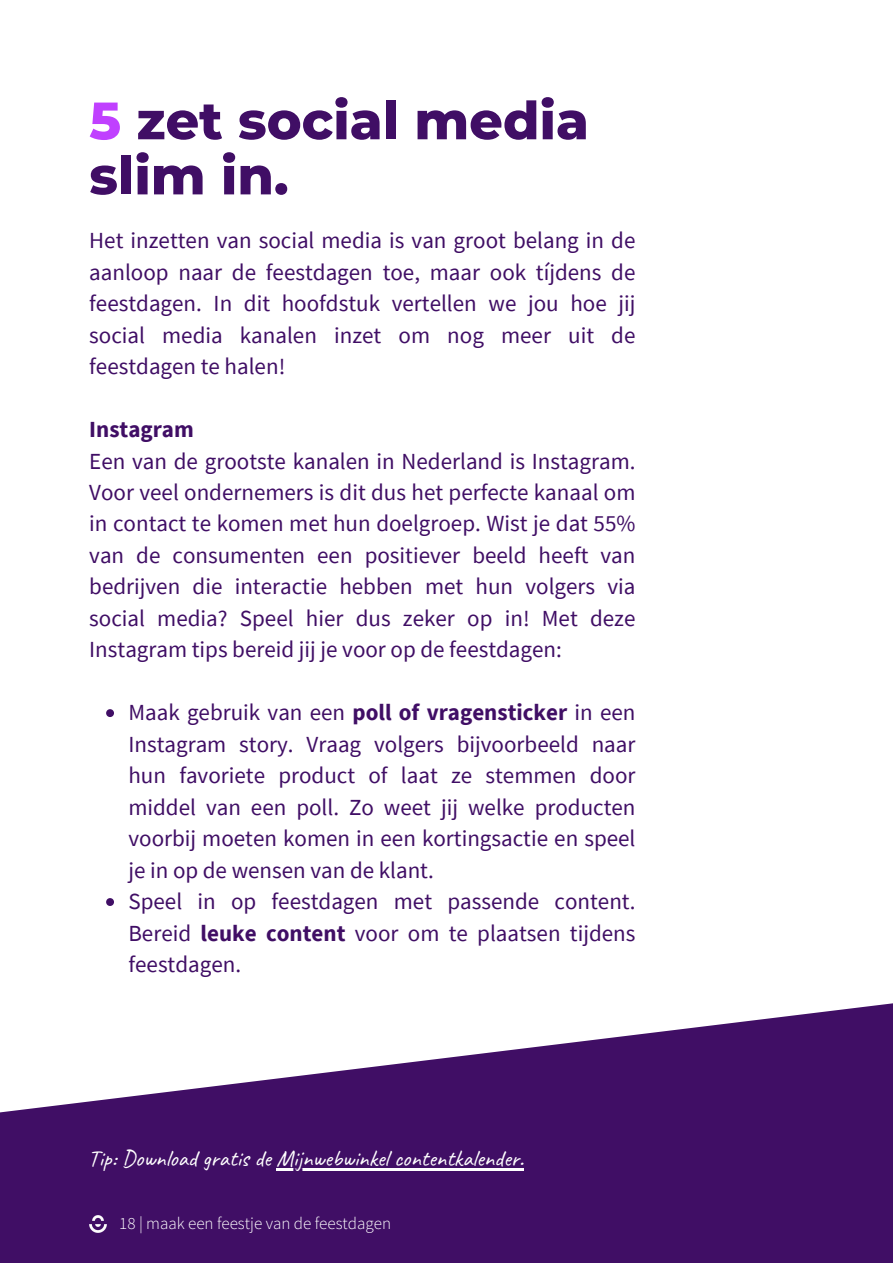
<style>
.page{position:relative;width:893px;height:1264px;background:#fff}
.page>*{position:absolute;margin:0;border:0;box-sizing:border-box;transform-origin:0 0}
.t1{font:800 52.5px/55.1px "Montserrat";color:#400e65}
.t2{font:23.1px "Caveat";color:#fff}
.t3{font:22.95px/31.5px "Source Sans Pro";color:#400e65;text-align:justify}
.t4{font:700 22.95px "Source Sans Pro";color:#400e65}
.t5{font:300 17.1px "Source Sans Pro";color:#fff}
.s1{color:#c040ff}
.s2{font-weight:700}
</style>
<div class="page">
<svg style="left:0;top:1003px;width:892px;height:259px;fill:#400e65"></svg>
<svg style="left:106px;top:709px;width:8px;height:8px"></svg>
<svg style="left:106px;top:898px;width:8px;height:8px"></svg>
<hr style="left:276px;top:1168px;width:247px;height:2px;background:#fff">
<img style="left:88px;top:1213px;width:20px;height:20px">
<p class="t1" style="left:89px;top:93px;width:501px"><span class="s1">5</span> zet social media slim in.</p>
<p class="t3" style="left:89px;top:224px;width:547px">Het inzetten van social media is van groot belang in de aanloop naar de feestdagen toe, maar ook tíjdens de feestdagen. In dit hoofdstuk vertellen we jou hoe jij social media kanalen inzet om nog meer uit de feestdagen te halen!</p>
<p class="t4" style="left:89px;top:414px;width:106px">Instagram</p>
<p class="t3" style="left:89px;top:444px;width:547px">Een van de grootste kanalen in Nederland is Instagram.<br>Voor veel ondernemers is dit dus het perfecte kanaal om in contact te komen met hun doelgroep. Wist je dat 55% van de consumenten een positiever beeld heeft van bedrijven die interactie hebben met hun volgers via social media? Speel hier dus zeker op in! Met deze Instagram tips bereid jij je voor op de feestdagen:</p>
<p class="t3" style="left:128px;top:696px;width:508px">Maak gebruik van een <span class="s2">poll of vragensticker</span> in een Instagram story. Vraag volgers bijvoorbeeld naar hun favoriete product of laat ze stemmen door middel van een poll. Zo weet jij welke producten voorbij moeten komen in een kortingsactie en speel je in op de wensen van de klant.</p>
<p class="t3" style="left:128px;top:885px;width:508px">Speel in op feestdagen met passende content.<br>Bereid <span class="s2">leuke content</span> voor om te plaatsen tijdens feestdagen.</p>
<p class="t2" style="left:88px;top:1144px;width:437px">Tip: Download gratis de Mijnwebwinkel contentkalender.</p>
<p class="t5" style="left:119px;top:1212px;width:273px">18 | maak een feestje van de feestdagen</p>
</div>
